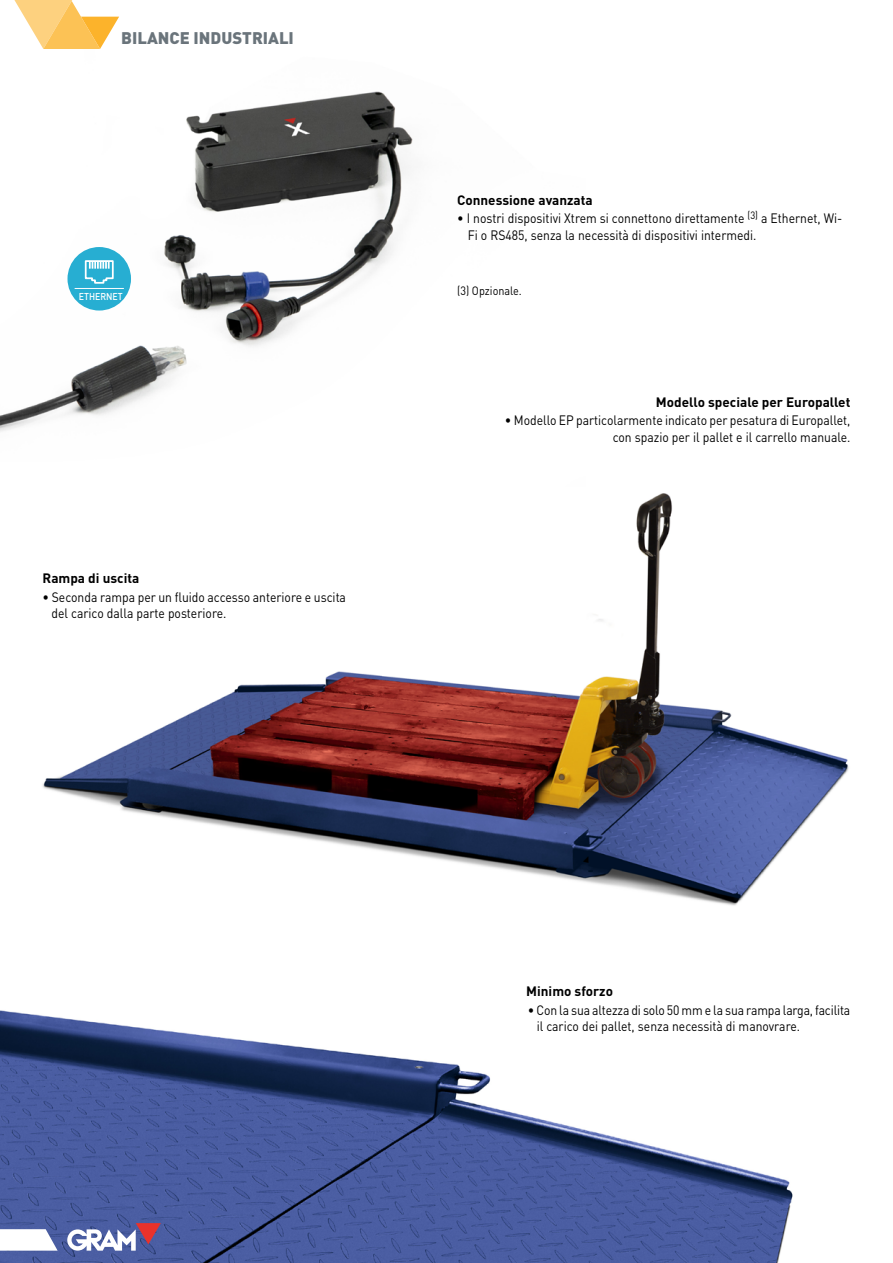
<style>
.page{position:relative;width:893px;height:1263px;background:#fff}
.page>*{position:absolute;margin:0;border:0;box-sizing:border-box;transform-origin:0 0}
.t1{font:900 16.65px "DIN Pro";color:#6a747b}
.t2{font:13.5px/16.5px "DIN Pro";color:#000;scale:.92 1}
.t3{font:700 13.5px "DIN Pro";color:#000}
.t4{font:12px "DIN Pro";color:#000;scale:.9 1}
.t5{font:500 9.75px "DIN";color:#fff;scale:.9 1}
</style>
<div class="page">
<img style="left:0;top:1010px;width:793px;height:253px">
<img style="left:0;top:91px;width:413px;height:341px">
<img style="left:42px;top:493px;width:807px;height:413px">
<div style="left:67px;top:247px;width:64px;height:64px;background:#27aed2;border-radius:50%"></div>
<hr style="left:75px;top:288px;width:49px;height:1px;background:#fff">
<svg style="left:84px;top:260px;width:30px;height:24px"></svg>
<svg style="left:67px;top:1223px;width:94px;height:27px"></svg>
<svg style="left:0;top:1229px;width:58px;height:21px"></svg>
<svg style="left:14px;top:0;width:105px;height:49px"></svg>
<p class="t1" style="left:121px;top:26px;width:174px">BILANCE INDUSTRIALI</p>
<p class="t5" style="left:79px;top:290px;width:50px">ETHERNET</p>
<p class="t3" style="left:43px;top:569px;width:98px">Rampa di uscita</p>
<p class="t2" style="left:52px;top:588px;width:322px;text-indent:-9px">• Seconda rampa per un fluido accesso anteriore e uscita del carico dalla parte posteriore.</p>
<p class="t3" style="left:457px;top:191px;width:137px">Connessione avanzata</p>
<p class="t2" style="left:468px;top:210px;width:409px;text-indent:-11px">• I nostri dispositivi Xtrem si connettono direttamente <sup>(3)</sup> a Ethernet, Wi-<br>Fi o RS485, senza la necessità di dispositivi intermedi.</p>
<p class="t4" style="left:457px;top:282px;width:73px">(3) Opzionale.</p>
<p class="t3" style="left:656px;top:393px;width:196px">Modello speciale per Europallet</p>
<p class="t2" style="left:505px;top:412px;width:377px;text-align:right">• Modello EP particolarmente indicato per pesatura di Europallet, con spazio per il pallet e il carrello manuale.</p>
<p class="t3" style="left:526px;top:982px;width:88px">Minimo sforzo</p>
<p class="t2" style="left:537px;top:1001px;width:342px;text-indent:-9px">• Con la sua altezza di solo 50 mm e la sua rampa larga, facilita il carico dei pallet, senza necessità di manovrare.</p>
</div>
